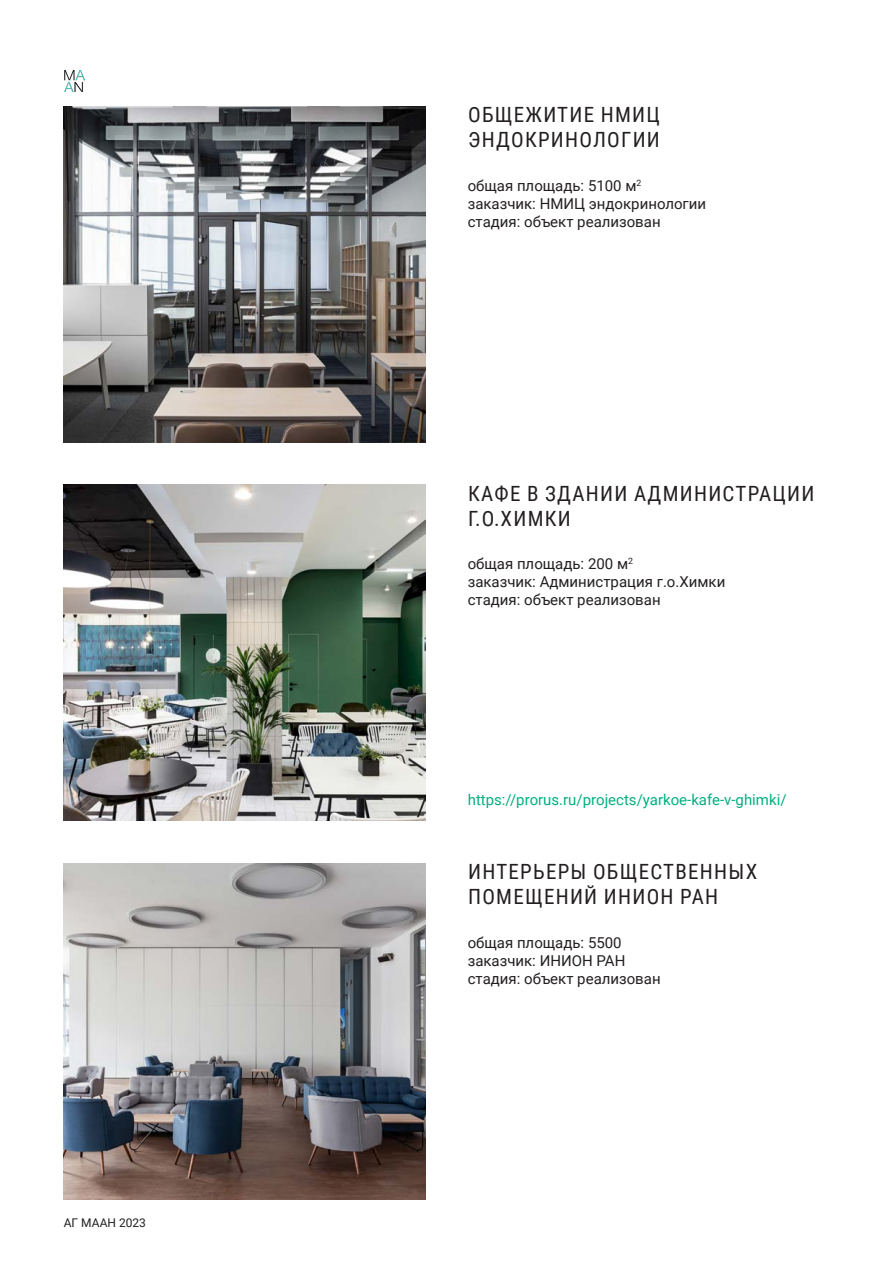
<style>
.page{position:relative;width:893px;height:1263px;background:#fff}
.page>*{position:absolute;margin:0;border:0;box-sizing:border-box;transform-origin:0 0}
.заголовки{font:21px/25.2px "Roboto Condensed";letter-spacing:.06em;color:#231f20}
.без_переносов_и_крас{font:15px/18.1px "Roboto";color:#231f20}
.без_переносов_и_крас-2{font:15px "Roboto";color:#03af80}
.t1{font:12px "Roboto";color:#231f20}
</style>
<div class="page">
<img style="left:65px;top:70px;width:19px;height:21px">
<img style="left:64px;top:106px;width:361px;height:336px">
<img style="left:64px;top:485px;width:361px;height:336px">
<img style="left:64px;top:863px;width:361px;height:336px">
<p class="t1" style="left:64px;top:1214px;width:84px">АГ МААН 2023</p>
<p class="заголовки" style="left:468px;top:101px;width:193px">ОБЩЕЖИТИЕ НМИЦ<br>ЭНДОКРИНОЛОГИИ</p>
<p class="без_переносов_и_крас" style="left:468px;top:176px;width:240px">общая площадь: 5100 м<sup>2 </sup>заказчик: НМИЦ эндокринологии</p>
<p class="без_переносов_и_крас" style="left:468px;top:212px;width:194px">стадия: объект реализован</p>
<p class="заголовки" style="left:468px;top:480px;width:348px">КАФЕ В ЗДАНИИ АДМИНИСТРАЦИИ<br>Г.О.ХИМКИ</p>
<p class="без_переносов_и_крас" style="left:468px;top:554px;width:259px">общая площадь: 200 м<sup>2<br></sup>заказчик: Администрация г.о.Химки</p>
<p class="без_переносов_и_крас" style="left:468px;top:590px;width:194px">стадия: объект реализован</p>
<p class="без_переносов_и_крас-2" style="left:468px;top:789px;width:320px">https://prorus.ru/projects/yarkoe-kafe-v-ghimki/</p>
<p class="заголовки" style="left:468px;top:858px;width:291px">ИНТЕРЬЕРЫ ОБЩЕСТВЕННЫХ<br>ПОМЕЩЕНИЙ ИНИОН РАН</p>
<p class="без_переносов_и_крас" style="left:468px;top:932px;width:155px">общая площадь: 5500</p>
<p class="без_переносов_и_крас" style="left:468px;top:951px;width:159px">заказчик: ИНИОН РАН</p>
<p class="без_переносов_и_крас" style="left:468px;top:969px;width:194px">стадия: объект реализован</p>
</div>
